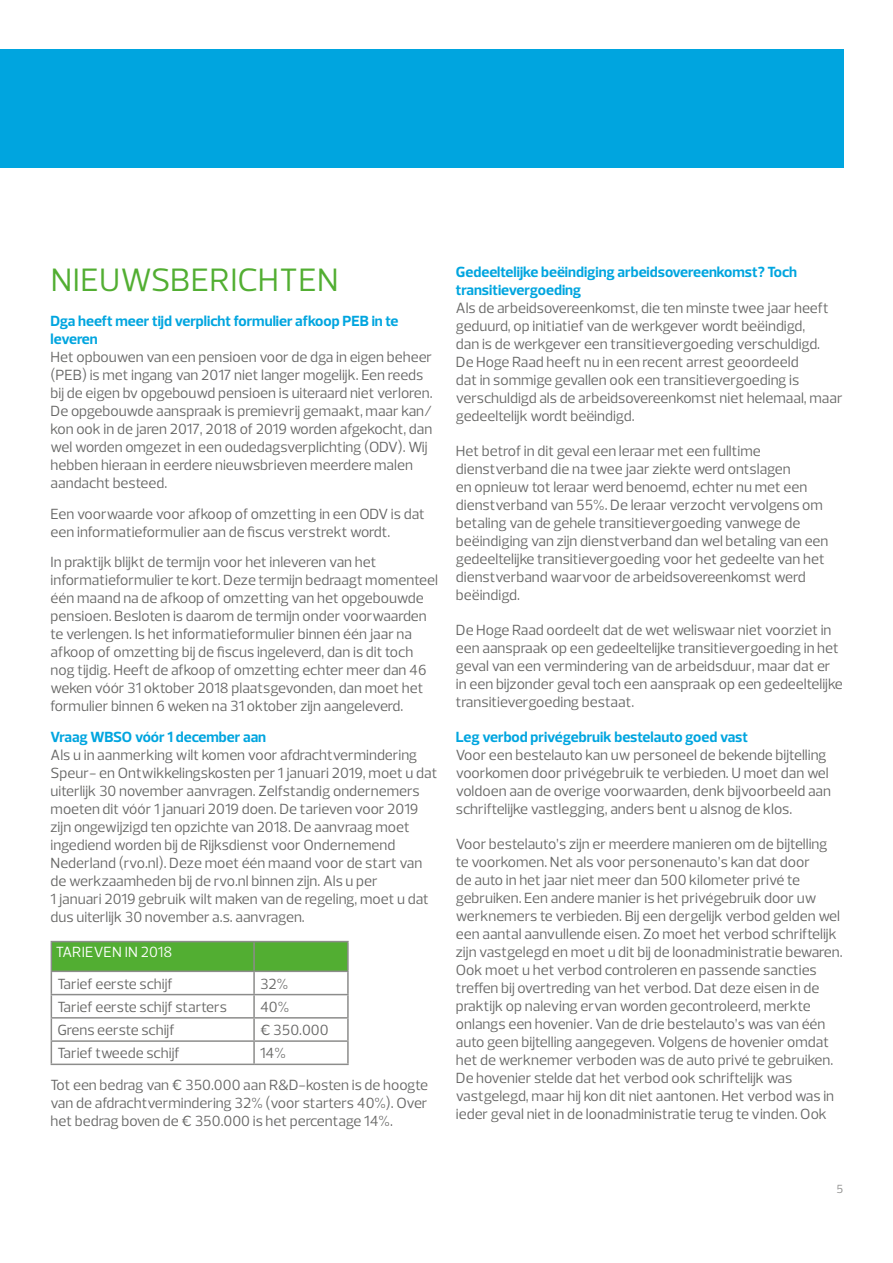
<style>
.page{position:relative;width:893px;height:1263px;background:#fff}
.page>*{position:absolute;margin:0;border:0;box-sizing:border-box;transform-origin:0 0}
.t1{font:33px "Prelo";letter-spacing:.015em;color:#52ae32}
.t2{font:15px/18px "Prelo";color:#666665}
.t3{font:700 15px/18px "Prelo";color:#00a5df}
.t4{font:15px "Prelo";color:#fff}
.t5{font:12px "Prelo";color:#8c8c8b}
</style>
<div class="page">
<div style="left:0;top:50px;width:843px;height:118px;background:#00a5df"></div>
<hr style="left:347px;top:972px;width:2px;height:22px;background:#8c8c8b">
<hr style="left:254px;top:994px;width:95px;height:1px;background:#8c8c8b">
<hr style="left:347px;top:995px;width:2px;height:22px;background:#8c8c8b">
<hr style="left:254px;top:1017px;width:95px;height:1px;background:#8c8c8b">
<hr style="left:347px;top:1018px;width:2px;height:22px;background:#8c8c8b">
<hr style="left:254px;top:1040px;width:95px;height:2px;background:#8c8c8b">
<hr style="left:347px;top:1042px;width:2px;height:21px;background:#8c8c8b">
<hr style="left:51px;top:1063px;width:203px;height:2px;background:#8c8c8b">
<hr style="left:254px;top:1063px;width:95px;height:2px;background:#8c8c8b">
<svg style="left:51px;top:941px;width:297px;height:123px"></svg>
<hr style="left:254px;top:941px;width:95px;height:1px;background:#8c8c8b">
<hr style="left:51px;top:970px;width:203px;height:2px;background:#8c8c8b">
<hr style="left:254px;top:970px;width:95px;height:2px;background:#8c8c8b">
<hr style="left:347px;top:942px;width:2px;height:28px;background:#8c8c8b">
<h1 class="t1" style="left:51px;top:259px;width:289px">NIEUWSBERICHTEN</h1>
<p class="t3" style="left:51px;top:312px;width:349px">Dga heeft meer tijd verplicht formulier afkoop PEB in te leveren</p>
<p class="t2" style="left:51px;top:348px;width:383px">Het opbouwen van een pensioen voor de dga in eigen beheer (PEB) is met ingang van 2017 niet langer mogelijk. Een reeds bij de eigen bv opgebouwd pensioen is uiteraard niet verloren.<br>De opgebouwde aanspraak is premievrij gemaakt, maar kan/ kon ook in de jaren 2017, 2018 of 2019 worden afgekocht, dan wel worden omgezet in een oudedagsverplichting (ODV). Wij hebben hieraan in eerdere nieuwsbrieven meerdere malen aandacht besteed.</p>
<p class="t2" style="left:51px;top:504px;width:376px">Een voorwaarde voor afkoop of omzetting in een ODV is dat een informatieformulier aan de fiscus verstrekt wordt.</p>
<p class="t2" style="left:51px;top:553px;width:389px">In praktijk blijkt de termijn voor het inleveren van het informatieformulier te kort. Deze termijn bedraagt momenteel één maand na de afkoop of omzetting van het opgebouwde pensioen. Besloten is daarom de termijn onder voorwaarden te verlengen. Is het informatieformulier binnen één jaar na afkoop of omzetting bij de fiscus ingeleverd, dan is dit toch nog tijdig. Heeft de afkoop of omzetting echter meer dan 46 weken vóór 31 oktober 2018 plaatsgevonden, dan moet het formulier binnen 6 weken na 31 oktober zijn aangeleverd.</p>
<p class="t3" style="left:51px;top:728px;width:217px">Vraag WBSO vóór 1 december aan</p>
<p class="t2" style="left:51px;top:746px;width:388px">Als u in aanmerking wilt komen voor afdrachtvermindering Speur- en Ontwikkelingskosten per 1 januari 2019, moet u dat uiterlijk 30 november aanvragen. Zelfstandig ondernemers moeten dit vóór 1 januari 2019 doen. De tarieven voor 2019 zijn ongewijzigd ten opzichte van 2018. De aanvraag moet ingediend worden bij de Rijksdienst voor Ondernemend Nederland (rvo.nl). Deze moet één maand voor de start van de werkzaamheden bij de rvo.nl binnen zijn. Als u per<br>1 januari 2019 gebruik wilt maken van de regeling, moet u dat dus uiterlijk 30 november a.s. aanvragen.</p>
<p class="t4" style="left:56px;top:943px;width:118px">TARIEVEN IN 2018</p>
<p class="t2" style="left:57px;top:975px;width:117px">Tarief eerste schijf</p>
<p class="t2" style="left:260px;top:975px;width:30px">32%</p>
<p class="t2" style="left:57px;top:998px;width:171px">Tarief eerste schijf starters</p>
<p class="t2" style="left:260px;top:998px;width:31px">40%</p>
<p class="t2" style="left:57px;top:1021px;width:119px">Grens eerste schijf</p>
<p class="t2" style="left:260px;top:1021px;width:70px">€ 350.000</p>
<p class="t2" style="left:57px;top:1044px;width:124px">Tarief tweede schijf</p>
<p class="t2" style="left:51px;top:1038px;width:379px;line-height:31.5px;text-indent:209px">14%<br>Tot een bedrag van € 350.000 aan R&amp;D-kosten is de hoogte</p>
<p class="t2" style="left:51px;top:1094px;width:378px">van de afdrachtvermindering 32% (voor starters 40%). Over het bedrag boven de € 350.000 is het percentage 14%.</p>
<p class="t3" style="left:456px;top:263px;width:343px">Gedeeltelijke beëindiging arbeidsovereenkomst? Toch transitievergoeding</p>
<p class="t2" style="left:456px;top:299px;width:388px">Als de arbeidsovereenkomst, die ten minste twee jaar heeft geduurd, op initiatief van de werkgever wordt beëindigd,<br>dan is de werkgever een transitievergoeding verschuldigd.<br>De Hoge Raad heeft nu in een recent arrest geoordeeld<br>dat in sommige gevallen ook een transitievergoeding is verschuldigd als de arbeidsovereenkomst niet helemaal, maar gedeeltelijk wordt beëindigd.</p>
<p class="t2" style="left:456px;top:442px;width:374px">Het betrof in dit geval een leraar met een fulltime dienstverband die na twee jaar ziekte werd ontslagen<br>en opnieuw tot leraar werd benoemd, echter nu met een dienstverband van 55%. De leraar verzocht vervolgens om betaling van de gehele transitievergoeding vanwege de beëindiging van zijn dienstverband dan wel betaling van een gedeeltelijke transitievergoeding voor het gedeelte van het dienstverband waarvoor de arbeidsovereenkomst werd beëindigd.</p>
<p class="t2" style="left:456px;top:621px;width:388px">De Hoge Raad oordeelt dat de wet weliswaar niet voorziet in een aanspraak op een gedeeltelijke transitievergoeding in het geval van een vermindering van de arbeidsduur, maar dat er in een bijzonder geval toch een aanspraak op een gedeeltelijke transitievergoeding bestaat.</p>
<p class="t3" style="left:456px;top:728px;width:294px">Leg verbod privégebruik bestelauto goed vast</p>
<p class="t2" style="left:456px;top:746px;width:377px">Voor een bestelauto kan uw personeel de bekende bijtelling voorkomen door privégebruik te verbieden. U moet dan wel voldoen aan de overige voorwaarden, denk bijvoorbeeld aan schriftelijke vastlegging, anders bent u alsnog de klos.</p>
<p class="t2" style="left:456px;top:835px;width:388px">Voor bestelauto’s zijn er meerdere manieren om de bijtelling te voorkomen. Net als voor personenauto’s kan dat door<br>de auto in het jaar niet meer dan 500 kilometer privé te gebruiken. Een andere manier is het privégebruik door uw werknemers te verbieden. Bij een dergelijk verbod gelden wel een aantal aanvullende eisen. Zo moet het verbod schriftelijk zijn vastgelegd en moet u dit bij de loonadministratie bewaren.<br>Ook moet u het verbod controleren en passende sancties treffen bij overtreding van het verbod. Dat deze eisen in de praktijk op naleving ervan worden gecontroleerd, merkte onlangs een hovenier. Van de drie bestelauto’s was van één auto geen bijtelling aangegeven. Volgens de hovenier omdat het de werknemer verboden was de auto privé te gebruiken.<br>De hovenier stelde dat het verbod ook schriftelijk was vastgelegd, maar hij kon dit niet aantonen. Het verbod was in ieder geval niet in de loonadministratie terug te vinden. Ook</p>
<p class="t5" style="left:837px;top:1181px;width:8px">5</p>
</div>
